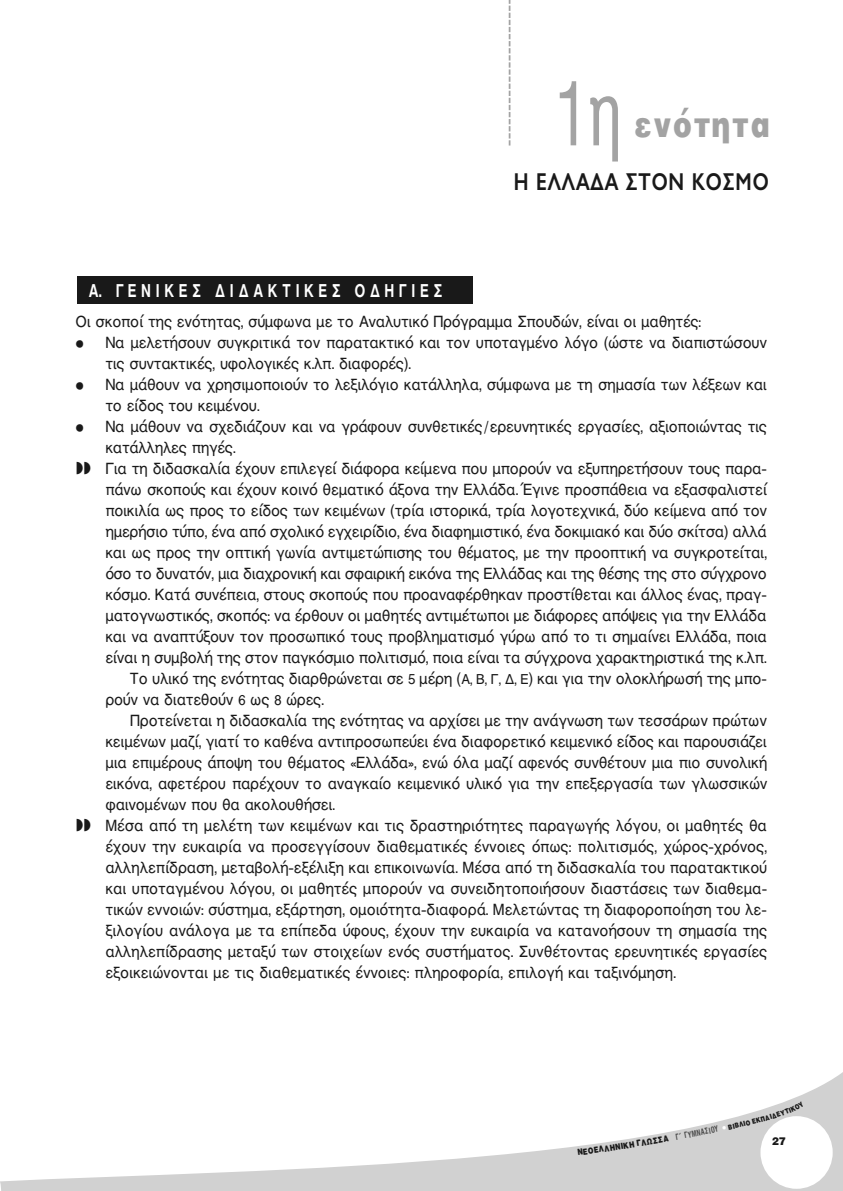
<style>
.page{position:relative;width:843px;height:1191px;background:#fff}
.page>*{position:absolute;margin:0;border:0;box-sizing:border-box;transform-origin:0 0}
.t1{font:99.75px "Mg Helvetica Cond UC Pol";color:#a3a3a3;scale:.8 1}
.t2{font:43.75px "Mg Helvetica Extra UC Pol";letter-spacing:.05em;color:#a3a3a3;scale:.8 1}
.t3{font:24.5px "Gill Sans Hel Demi";letter-spacing:.05em;color:#191919;scale:.8 1}
.t4{font:700 17.5px "Mg Helvetica UC Pol";letter-spacing:.35em;color:#fff;scale:.77 1}
.t5{font:15.22px/21px "Mg Helvetica UC Pol";color:#191919;scale:.95 1}
.t6{font:13.12px "Mg Helvetica Extra UC Pol";color:#191919}
.t7{font:10.5px "Mg Helvetica Extra UC Pol";color:#191919;scale:.8 1}
.t8{font:700 9.62px "Mg Helvetica Cond UC Pol";color:#474747;scale:.8 1}
.t9{font:8.75px "Mg Helvetica Extra UC Pol";color:#191919;scale:.8 1}
.s1{font-size:13.47px}
.s2{font-family:"Mg Helvetica Cond UC Pol";font-weight:700;font-size:9.62px;color:#474747}
.s3{color:#fff}
</style>
<div class="page">
<div style="left:78px;top:276px;width:395px;height:28px;background:#191919"></div>
<svg style="left:0;top:1072px;width:843px;height:118px"></svg>
<div style="left:760px;top:1115px;width:73px;height:73px;background:#fff;border-radius:50%"></div>
<svg style="left:509px;top:0;width:1px;height:145px"></svg>
<svg style="left:752px;top:1100px;width:52px;height:23px"></svg>
<p class="t4" style="left:89px;top:284px;width:460px">A. ΓΕΝΙΚΕΣ ΔΙΔΑΚΤΙΚΕΣ OΔΗΓΙΕΣ</p>
<h1 class="t1" style="left:558px;top:81px;width:82px">1η</h1>
<h2 class="t2" style="left:634px;top:97px;width:170px">ενότητα</h2>
<h3 class="t3" style="left:514px;top:173px;width:320px">H EΛΛAΔA ΣTON KOΣMO</h3>
<p class="t5" style="left:76px;top:312px;width:660px">Oι σκοποί της ενότητας, σύμφωνα με το Αναλυτικό Πρόγραμμα Σπουδών, είναι οι μαθητές:</p>
<p class="t5" style="left:106px;top:333px;width:698px;text-indent:-30px">• Nα μελετήσουν συγκριτικά τον παρατακτικό και τον υποταγμένο λόγο (ώστε να διαπιστώσουν τις συντακτικές, υφολογικές κ.λπ. διαφορές).</p>
<p class="t5" style="left:106px;top:375px;width:698px;text-indent:-30px">• Nα μάθουν να χρησιμοποιούν το λεξιλόγιο κατάλληλα, σύμφωνα με τη σημασία των λέξεων και το είδος του κειμένου.</p>
<p class="t5" style="left:76px;top:417px;width:729px">• Nα μάθουν να σχεδιάζουν και να γράφουν συνθετικές/ερευνητικές εργασίες, αξιοποιώντας τις</p>
<p class="t5" style="left:106px;top:438px;width:138px">κατάλληλες πηγές.</p>
<p class="t5" style="left:106px;top:459px;width:698px">Για τη διδασκαλία έχουν επιλεγεί διάφορα κείμενα που μπορούν να εξυπηρετήσουν τους παρα-</p>
<p class="t5" style="left:106px;top:480px;width:698px">πάνω σκοπούς και έχουν κοινό θεματικό άξονα την Ελλάδα. Έγινε προσπάθεια να εξασφαλιστεί</p>
<p class="t5" style="left:106px;top:501px;width:698px">ποικιλία ως προς το είδος των κειμένων (τρία ιστορικά, τρία λογοτεχνικά, δύο κείμενα από τον</p>
<p class="t5" style="left:106px;top:522px;width:697px">ημερήσιο τύπο, ένα από σχολικό εγχειρίδιο, ένα διαφημιστικό, ένα δοκιμιακό και δύο σκίτσα) αλλά</p>
<p class="t5" style="left:106px;top:543px;width:698px">και ως προς την οπτική γωνία αντιμετώπισης του θέματος, με την προοπτική να συγκροτείται,</p>
<p class="t5" style="left:106px;top:564px;width:697px">όσο το δυνατόν, μια διαχρονική και σφαιρική εικόνα της Ελλάδας και της θέσης της στο σύγχρονο</p>
<p class="t5" style="left:106px;top:585px;width:698px">κόσμο. Κατά συνέπεια, στους σκοπούς που προαναφέρθηκαν προστίθεται και άλλος ένας, πραγ-</p>
<p class="t5" style="left:106px;top:606px;width:697px">ματογνωστικός, σκοπός: να έρθουν οι μαθητές αντιμέτωποι με διάφορες απόψεις για την Ελλάδα</p>
<p class="t5" style="left:106px;top:627px;width:698px">και να αναπτύξουν τον προσωπικό τους προβληματισμό γύρω από το τι σημαίνει Ελλάδα, ποια</p>
<p class="t5" style="left:106px;top:648px;width:697px">είναι η συμβολή της στον παγκόσμιο πολιτισμό, ποια είναι τα σύγχρονα χαρακτηριστικά της κ.λπ.</p>
<p class="t5" style="left:130px;top:669px;width:671px">Το υλικό της ενότητας διαρθρώνεται σε <span class="s1">5</span> μέρη (<span class="s1">Α, Β, Γ, Δ, Ε</span>) και για την ολοκλήρωσή της μπο-</p>
<p class="t5" style="left:106px;top:690px;width:231px">ρούν να διατεθούν <span class="s1">6</span> ως <span class="s1">8</span> ώρες.</p>
<p class="t5" style="left:130px;top:711px;width:671px">Προτείνεται η διδασκαλία της ενότητας να αρχίσει με την ανάγνωση των τεσσάρων πρώτων</p>
<p class="t5" style="left:106px;top:732px;width:697px">κειμένων μαζί, γιατί το καθένα αντιπροσωπεύει ένα διαφορετικό κειμενικό είδος και παρουσιάζει</p>
<p class="t5" style="left:106px;top:753px;width:698px">μια επιμέρους άποψη του θέματος «Ελλάδα», ενώ όλα μαζί αφενός συνθέτουν μια πιο συνολική</p>
<p class="t5" style="left:106px;top:774px;width:698px">εικόνα, αφετέρου παρέχουν το αναγκαίο κειμενικό υλικό για την επεξεργασία των γλωσσικών</p>
<p class="t5" style="left:106px;top:795px;width:243px">φαινομένων που θα ακολουθήσει.</p>
<p class="t5" style="left:106px;top:816px;width:698px">Mέσα από τη μελέτη των κειμένων και τις δραστηριότητες παραγωγής λόγου, οι μαθητές θα</p>
<p class="t5" style="left:106px;top:837px;width:698px">έχουν την ευκαιρία να προσεγγίσουν διαθεματικές έννοιες όπως: πολιτισμός, χώρος-χρόνος,</p>
<p class="t5" style="left:106px;top:858px;width:698px">αλληλεπίδραση, μεταβολή-εξέλιξη και επικοινωνία. Mέσα από τη διδασκαλία του παρατακτικού</p>
<p class="t5" style="left:106px;top:879px;width:698px">και υποταγμένου λόγου, οι μαθητές μπορούν να συνειδητοποιήσουν διαστάσεις των διαθεμα-</p>
<p class="t5" style="left:106px;top:900px;width:697px">τικών εννοιών: σύστημα, εξάρτηση, ομοιότητα-διαφορά. Mελετώντας τη διαφοροποίηση του λε-</p>
<p class="t5" style="left:106px;top:921px;width:698px">ξιλογίου ανάλογα με τα επίπεδα ύφους, έχουν την ευκαιρία να κατανοήσουν τη σημασία της</p>
<p class="t5" style="left:106px;top:942px;width:698px">αλληλεπίδρασης μεταξύ των στοιχείων ενός συστήματος. Συνθέτοντας ερευνητικές εργασίες</p>
<p class="t5" style="left:106px;top:963px;width:602px">εξοικειώνονται με τις διαθεματικές έννοιες: πληροφορία, επιλογή και ταξινόμηση.</p>
<p class="t7" style="left:652px;top:1133px;width:45px;rotate:-10deg">ΣΣA <span class="s2">Γ΄ Γ</span></p>
<p class="t8" style="left:687px;top:1131px;width:36px;rotate:-11deg">YMNAΣIO</p>
<p class="t9" style="left:713px;top:1124px;width:27px;rotate:-12deg"><span class="s2">Y</span> <span class="s3">•</span>BI</p>
<p class="t9" style="left:733px;top:1119px;width:21px;rotate:-13deg">BΛIO</p>
<p class="t7" style="left:577px;top:1145px;width:28px;rotate:-8deg">NEOE</p>
<p class="t7" style="left:598px;top:1142px;width:69px;rotate:-9deg">ΛΛHNIKH ΓΛΩ</p>
<p class="t6" style="left:772px;top:1132px;width:15px">27</p>
</div>
